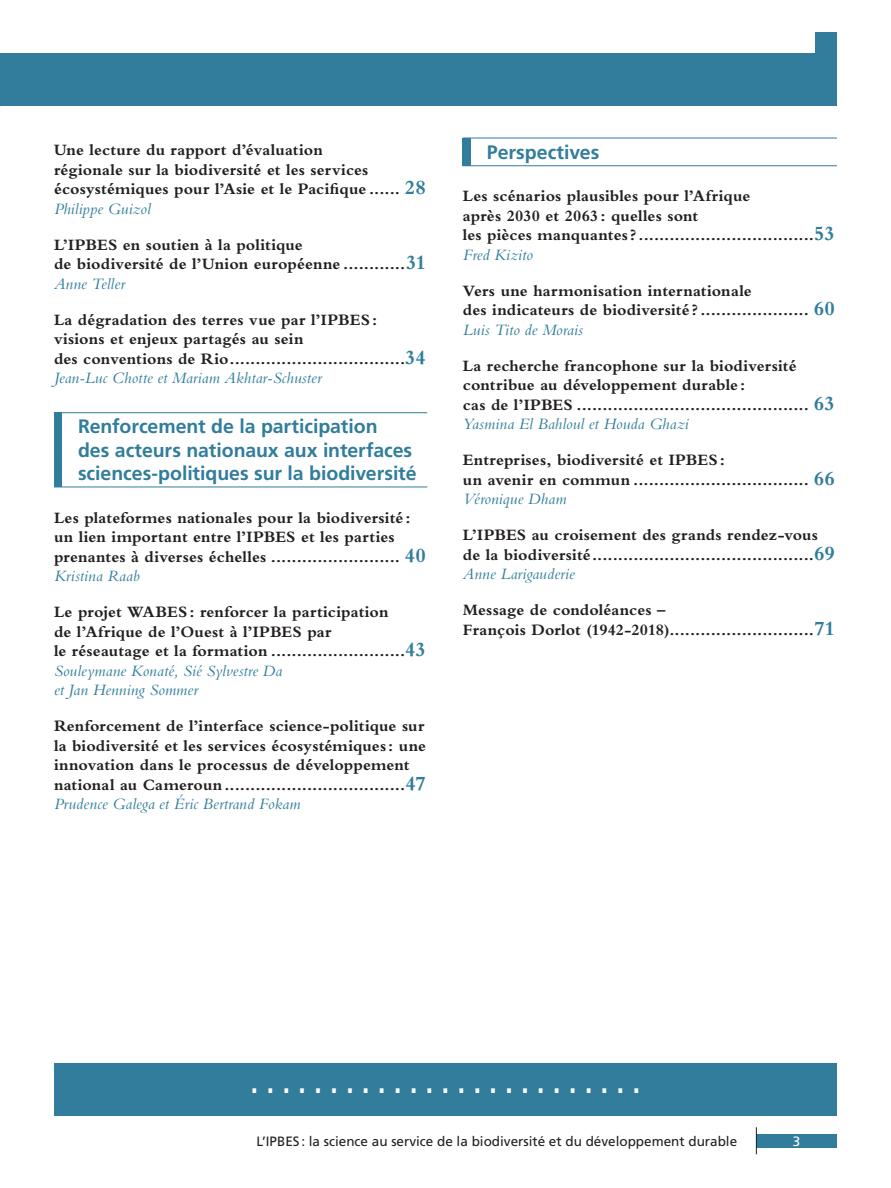
<style>
.page{position:relative;width:891px;height:1188px;background:#fff}
.page>*{position:absolute;margin:0;border:0;box-sizing:border-box;transform-origin:0 0}
.t1{font:700 condensed 36px "Frutiger LT Std";color:#fff;scale:.85 1}
.t2{font:700 19.5px/23.2px "Frutiger LT Std";letter-spacing:-.005em;color:#317d9b}
.t3{font:700 16.5px/19.5px "Bembo Std";letter-spacing:.005em;color:#231f20}
.t4{font:13.5px "Frutiger LT Std";color:#231f20}
.t5{font:13.5px "Frutiger LT Std";color:#fff}
.s1{font-size:21px;color:#317d9b}
.s2{font-weight:400;font-style:italic;color:#317d9b}
</style>
<div class="page">
<div style="left:815px;top:32px;width:22px;height:22px;background:#317d9b"></div>
<div style="left:0;top:53px;width:837px;height:53px;background:#317d9b"></div>
<div style="left:54px;top:413px;width:7px;height:74px;background:#317d9b"></div>
<hr style="left:54px;top:412px;width:373px;height:1px;background:#317d9b">
<hr style="left:54px;top:487px;width:373px;height:1px;background:#317d9b">
<div style="left:463px;top:138px;width:8px;height:28px;background:#317d9b"></div>
<hr style="left:463px;top:138px;width:374px;height:1px;background:#317d9b">
<hr style="left:463px;top:165px;width:374px;height:1px;background:#317d9b">
<div style="left:54px;top:1063px;width:783px;height:53px;background:#317d9b"></div>
<div style="left:756px;top:1134px;width:81px;height:14px;background:#317d9b"></div>
<svg style="left:756px;top:1127px;width:1px;height:27px"></svg>
<p class="t3" style="left:54px;top:140px;width:374px">Une lecture du rapport d’évaluation<br>régionale sur la biodiversité et les services écosystémiques pour l’Asie et le Pacifique ...... <span class="s1">28<br></span><span class="s2">Philippe Guizol</span></p>
<p class="t3" style="left:54px;top:235px;width:373px">L’IPBES en soutien à la politique<br>de biodiversité de l’Union européenne ............<span class="s1">31<br></span><span class="s2">Anne Teller</span></p>
<p class="t3" style="left:54px;top:310px;width:373px">La dégradation des terres vue par l’IPBES: visions et enjeux partagés au sein<br>des conventions de Rio..................................<span class="s1">34<br></span><span class="s2">Jean-Luc Chotte et Mariam Akhtar-Schuster</span></p>
<p class="t2" style="left:78px;top:415px;width:340px">Renforcement de la participation<br>des acteurs nationaux aux interfaces sciences-politiques sur la biodiversité</p>
<p class="t3" style="left:54px;top:508px;width:374px">Les plateformes nationales pour la biodiversité : un lien important entre l’IPBES et les parties prenantes à diverses échelles ......................... <span class="s1">40<br></span><span class="s2">Kristina Raab</span></p>
<p class="t3" style="left:54px;top:602px;width:373px">Le projet WABES: renforcer la participation<br>de l’Afrique de l’Ouest à l’IPBES par<br>le réseautage et la formation ..........................<span class="s1">43<br></span><span class="s2">Souleymane Konaté, Sié Sylvestre Da<br>et Jan Henning Sommer</span></p>
<p class="t3" style="left:54px;top:716px;width:374px">Renforcement de l’interface science-politique sur la biodiversité et les services écosystémiques: une innovation dans le processus de développement national au Cameroun...................................<span class="s1">47<br></span><span class="s2">Prudence Galega et Éric Bertrand Fokam</span></p>
<p class="t2" style="left:487px;top:140px;width:114px">Perspectives</p>
<p class="t3" style="left:463px;top:186px;width:373px">Les scénarios plausibles pour l’Afrique<br>après 2030 et 2063: quelles sont<br>les pièces manquantes?..................................<span class="s1">53<br></span><span class="s2">Fred Kizito</span></p>
<p class="t3" style="left:463px;top:281px;width:374px">Vers une harmonisation internationale<br>des indicateurs de biodiversité ? ..................... <span class="s1">60<br></span><span class="s2">Luis Tito de Morais</span></p>
<p class="t3" style="left:463px;top:356px;width:373px">La recherche francophone sur la biodiversité contribue au développement durable :<br>cas de l’IPBES ............................................. <span class="s1">63<br></span><span class="s2">Yasmina El Bahloul et Houda Ghazi</span></p>
<p class="t3" style="left:463px;top:450px;width:373px">Entreprises, biodiversité et IPBES:<br>un avenir en commun .................................. <span class="s1">66<br></span><span class="s2">Véronique Dham</span></p>
<p class="t3" style="left:463px;top:525px;width:374px">L’IPBES au croisement des grands rendez-vous de la biodiversité...........................................<span class="s1">69<br></span><span class="s2">Anne Larigauderie</span></p>
<p class="t3" style="left:463px;top:600px;width:373px">Message de condoléances –<br>François Dorlot (1942-2018)............................<span class="s1">71</span></p>
<h1 class="t1" style="left:251px;top:1060px;width:460px">. . . . . . . . . . . . . . . . . . . . . . . . .</h1>
<p class="t4" style="left:257px;top:1133px;width:482px">L’IPBES : la science au service de la biodiversité et du développement durable</p>
<p class="t5" style="left:793px;top:1133px;width:9px">3</p>
</div>
